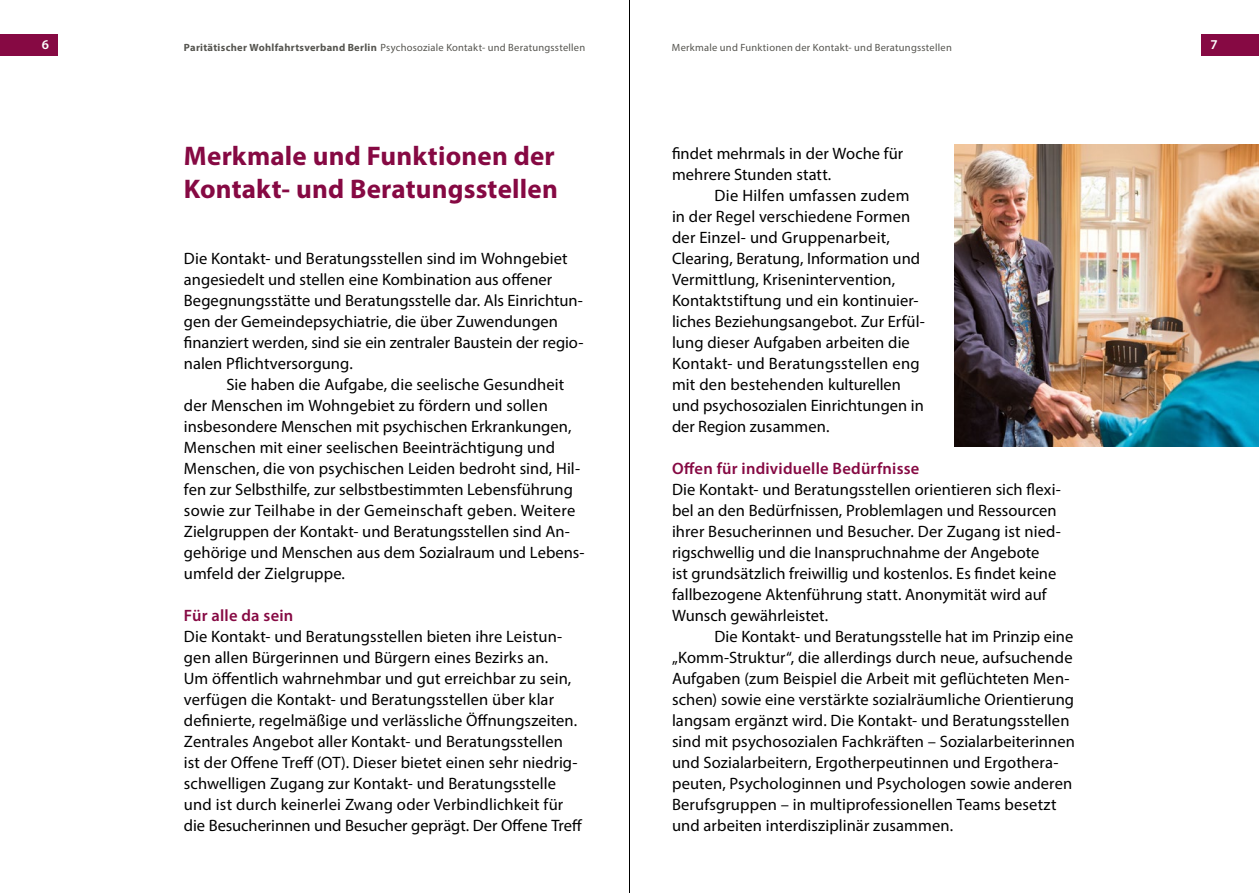
<style>
.page{position:relative;width:1259px;height:893px;background:#fff}
.page>*{position:absolute;margin:0;border:0;box-sizing:border-box;transform-origin:0 0}
.t1{font:700 27px/33px "Myriad Pro";letter-spacing:.005em;color:#860943}
.t2{font:16.5px/21px "Myriad Pro";letter-spacing:.005em;color:#000}
.t3{font:600 16.5px "Myriad Pro";letter-spacing:.015em;color:#860943}
.t4{font:600 13.5px "Myriad Pro";color:#fff}
.t5{font:10.5px "Myriad Pro";letter-spacing:.025em;color:#565550}
.s1{font-weight:700}
</style>
<div class="page">
<div style="left:1201px;top:34px;width:58px;height:21px;background:#860943"></div>
<div style="left:0;top:34px;width:57px;height:21px;background:#860943"></div>
<hr style="left:629px;top:0;width:1px;height:893px;background:#000">
<img style="left:955px;top:145px;width:304px;height:301px">
<p class="t4" style="left:42px;top:35px;width:9px">6</p>
<p class="t5" style="left:184px;top:41px;width:403px"><span class="s1">Paritätischer Wohlfahrtsverband Berlin</span> Psychosoziale Kontakt- und Beratungsstellen</p>
<p class="t4" style="left:1210px;top:35px;width:9px">7</p>
<p class="t5" style="left:672px;top:41px;width:281px">Merkmale und Funktionen der Kontakt- und Beratungsstellen</p>
<h1 class="t1" style="left:184px;top:138px;width:375px">Merkmale und Funktionen der<br>Kontakt- und Beratungsstellen</h1>
<p class="t2" style="left:672px;top:143px;width:233px">findet mehrmals in der Woche für mehrere Stunden statt.</p>
<p class="t2" style="left:672px;top:185px;width:254px;text-indent:43px">Die Hilfen umfassen zudem in der Regel verschiedene Formen der Einzel- und Gruppenarbeit, Clearing, Beratung, Information und Vermittlung, Krisenintervention, Kontaktstiftung und ein kontinuier&shy;liches Beziehungsangebot. Zur Erfül&shy;lung dieser Aufgaben arbeiten die Kontakt- und Beratungsstellen eng mit den bestehenden kulturellen und psychosozialen Einrichtungen in der Region zusammen.</p>
<p class="t3" style="left:672px;top:458px;width:249px">Offen für individuelle Bedürfnisse</p>
<p class="t2" style="left:672px;top:479px;width:390px">Die Kontakt- und Beratungsstellen orientieren sich flexi&shy;bel an den Bedürfnissen, Problemlagen und Ressourcen ihrer Besucherinnen und Besucher. Der Zugang ist nied&shy;rigschwellig und die Inanspruchnahme der Angebote<br>ist grundsätzlich freiwillig und kostenlos. Es findet keine fallbezogene Aktenführung statt. Anonymität wird auf Wunsch gewährleistet.</p>
<p class="t2" style="left:672px;top:626px;width:404px;text-indent:43px">Die Kontakt- und Beratungsstelle hat im Prinzip eine „Komm-Struktur“, die allerdings durch neue, aufsuchende Aufgaben (zum Beispiel die Arbeit mit geflüchteten Men&shy;schen) sowie eine verstärkte sozialräumliche Orientierung langsam ergänzt wird. Die Kontakt- und Beratungsstellen sind mit psychosozialen Fachkräften – Sozialarbeiterinnen und Sozialarbeitern, Ergotherpeutinnen und Ergothera&shy;peuten, Psychologinnen und Psychologen sowie anderen Berufsgruppen – in multiprofessionellen Teams besetzt und arbeiten interdisziplinär zusammen.</p>
<p class="t2" style="left:184px;top:248px;width:401px">Die Kontakt- und Beratungsstellen sind im Wohngebiet angesiedelt und stellen eine Kombination aus offener Begegnungsstätte und Beratungsstelle dar. Als Einrichtun&shy;gen der Gemeindepsychiatrie, die über Zuwendungen finanziert werden, sind sie ein zentraler Baustein der regio&shy;nalen Pflichtversorgung.</p>
<p class="t2" style="left:184px;top:374px;width:402px;text-indent:43px">Sie haben die Aufgabe, die seelische Gesundheit der Menschen im Wohngebiet zu fördern und sollen insbesondere Menschen mit psychischen Erkrankungen, Menschen mit einer seelischen Beeinträchtigung und Menschen, die von psychischen Leiden bedroht sind, Hil&shy;fen zur Selbsthilfe, zur selbstbestimmten Lebensführung sowie zur Teilhabe in der Gemeinschaft geben. Weitere Zielgruppen der Kontakt- und Beratungsstellen sind An&shy;gehörige und Menschen aus dem Sozialraum und Lebens&shy;umfeld der Zielgruppe.</p>
<p class="t3" style="left:184px;top:605px;width:111px">Für alle da sein</p>
<p class="t2" style="left:184px;top:626px;width:400px">Die Kontakt- und Beratungsstellen bieten ihre Leistun&shy;gen allen Bürgerinnen und Bürgern eines Bezirks an.<br>Um öffentlich wahrnehmbar und gut erreichbar zu sein, verfügen die Kontakt- und Beratungsstellen über klar definierte, regelmäßige und verlässliche Öffnungszeiten.<br>Zentrales Angebot aller Kontakt- und Beratungsstellen ist der Offene Treff (OT). Dieser bietet einen sehr niedrig&shy;schwelligen Zugang zur Kontakt- und Beratungsstelle und ist durch keinerlei Zwang oder Verbindlichkeit für die Besucherinnen und Besucher geprägt. Der Offene Treff</p>
</div>
